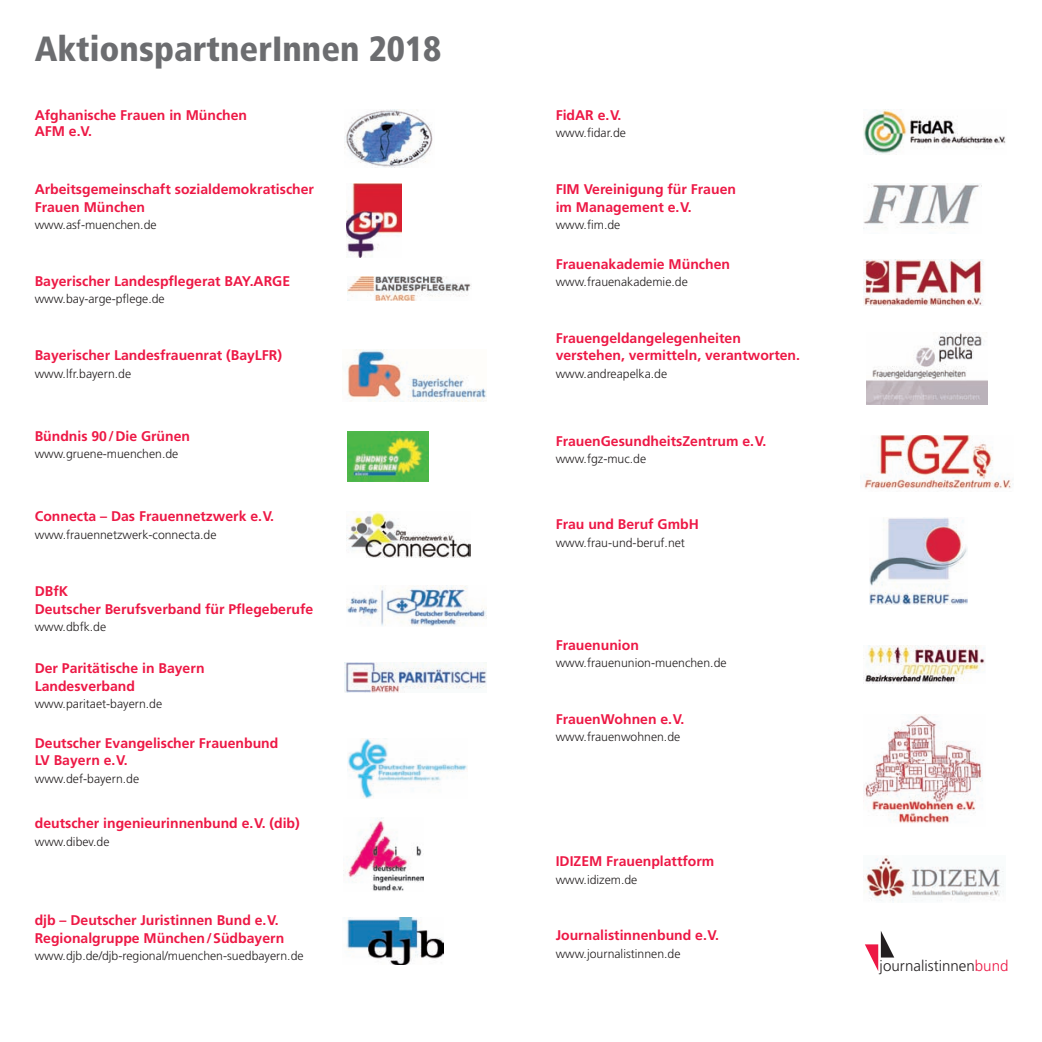
<style>
.page{position:relative;width:1042px;height:1042px;background:#fff}
.page>*{position:absolute;margin:0;border:0;box-sizing:border-box;transform-origin:0 0}
.t1{font:900 condensed 35px "Frutiger";color:#6c6d70}
.t2{font:300 15.05px "Frutiger";color:#231f20}
.t3{font:700 14px/17.5px "Frutiger";color:#ed1845}
.t4{font:300 12.25px "Frutiger";color:#231f20}
.s1{color:#ed1845}
</style>
<div class="page">
<img style="left:345px;top:109px;width:88px;height:59px">
<img style="left:346px;top:184px;width:55px;height:74px">
<img style="left:347px;top:277px;width:124px;height:24px">
<img style="left:347px;top:350px;width:139px;height:52px">
<img style="left:347px;top:432px;width:82px;height:49px">
<img style="left:346px;top:512px;width:124px;height:45px">
<img style="left:346px;top:585px;width:140px;height:41px">
<img style="left:345px;top:663px;width:141px;height:29px">
<img style="left:347px;top:738px;width:121px;height:61px">
<img style="left:347px;top:818px;width:76px;height:73px">
<img style="left:346px;top:917px;width:97px;height:47px">
<img style="left:864px;top:259px;width:120px;height:47px">
<img style="left:864px;top:184px;width:118px;height:45px">
<img style="left:864px;top:435px;width:149px;height:54px">
<img style="left:869px;top:518px;width:98px;height:86px">
<img style="left:865px;top:645px;width:120px;height:38px">
<img style="left:864px;top:714px;width:119px;height:109px">
<img style="left:865px;top:855px;width:139px;height:46px">
<svg style="left:865px;top:931px;width:29px;height:40px"></svg>
<img style="left:866px;top:332px;width:122px;height:72px">
<img style="left:864px;top:109px;width:142px;height:46px">
<h1 class="t1" style="left:35px;top:28px;width:408px">AktionspartnerInnen 2018</h1>
<p class="t3" style="left:35px;top:106px;width:214px;line-height:16.8px">Afghanische Frauen in München<br>AFM e.V.</p>
<p class="t3" style="left:35px;top:180px;width:281px">Arbeitsgemeinschaft sozialdemokratischer<br>Frauen München</p>
<p class="t4" style="left:35px;top:218px;width:123px">www.asf-muenchen.de</p>
<p class="t3" style="left:35px;top:272px;width:257px">Bayerischer Landespflegerat BAY.ARGE</p>
<p class="t4" style="left:35px;top:292px;width:132px">www.bay-arge-pflege.de</p>
<p class="t3" style="left:35px;top:347px;width:249px">Bayerischer Landesfrauenrat (BayLFR)</p>
<p class="t4" style="left:35px;top:367px;width:98px">www.lfr.bayern.de</p>
<p class="t3" style="left:35px;top:427px;width:157px">Bündnis 90/Die Grünen</p>
<p class="t4" style="left:35px;top:447px;width:145px">www.gruene-muenchen.de</p>
<p class="t3" style="left:35px;top:508px;width:241px">Connecta – Das Frauennetzwerk e.V.</p>
<p class="t4" style="left:35px;top:527px;width:183px">www.frauennetzwerk-connecta.de</p>
<p class="t3" style="left:35px;top:582px;width:280px">DBfK<br>Deutscher Berufsverband für Pflegeberufe</p>
<p class="t4" style="left:35px;top:620px;width:73px">www.dbfk.de</p>
<p class="t3" style="left:35px;top:660px;width:171px">Der Paritätische in Bayern<br>Landesverband</p>
<p class="t4" style="left:35px;top:697px;width:129px">www.paritaet-bayern.de</p>
<p class="t3" style="left:35px;top:734px;width:245px">Deutscher Evangelischer Frauenbund<br>LV Bayern e.V.</p>
<p class="t4" style="left:35px;top:771px;width:106px">www.def-bayern.de</p>
<p class="t3" style="left:35px;top:815px;width:266px">deutscher ingenieurinnenbund e.V. (dib)</p>
<p class="t4" style="left:35px;top:835px;width:76px">www.dibev.de</p>
<p class="t3" style="left:35px;top:911px;width:251px">djb – Deutscher Juristinnen Bund e.V.<br>Regionalgruppe München/Südbayern</p>
<p class="t4" style="left:35px;top:949px;width:270px">www.djb.de/djb-regional/muenchen-suedbayern.de</p>
<p class="t3" style="left:556px;top:106px;width:67px">FidAR e.V.</p>
<p class="t4" style="left:556px;top:126px;width:72px">www.fidar.de</p>
<p class="t3" style="left:556px;top:180px;width:182px">FIM Vereinigung für Frauen im Management e.V.</p>
<p class="t4" style="left:556px;top:218px;width:66px">www.fim.de</p>
<p class="t3" style="left:556px;top:255px;width:176px">Frauenakademie München</p>
<p class="t4" style="left:556px;top:275px;width:134px">www.frauenakademie.de</p>
<p class="t3" style="left:556px;top:329px;width:246px">Frauengeldangelegenheiten verstehen, vermitteln, verantworten.</p>
<p class="t4" style="left:556px;top:367px;width:113px">www.andreapelka.de</p>
<p class="t3" style="left:556px;top:432px;width:212px">FrauenGesundheitsZentrum e.V.</p>
<p class="t4" style="left:556px;top:452px;width:92px">www.fgz-muc.de</p>
<p class="t3" style="left:556px;top:515px;width:145px">Frau und Beruf GmbH</p>
<p class="t4" style="left:556px;top:535px;width:131px">www.frau-und-beruf.net</p>
<p class="t3" style="left:556px;top:636px;width:85px">Frauenunion</p>
<p class="t4" style="left:556px;top:656px;width:172px">www.frauenunion-muenchen.de</p>
<p class="t3" style="left:556px;top:710px;width:130px">FrauenWohnen e.V.</p>
<p class="t4" style="left:556px;top:730px;width:126px">www.frauenwohnen.de</p>
<p class="t3" style="left:556px;top:852px;width:160px">IDIZEM Frauenplattform</p>
<p class="t4" style="left:556px;top:872px;width:83px">www.idizem.de</p>
<p class="t3" style="left:556px;top:926px;width:165px">Journalistinnenbund e.V.</p>
<p class="t4" style="left:556px;top:946px;width:126px">www.journalistinnen.de</p>
<p class="t2" style="left:879px;top:957px;width:130px">journalistinnen<span class="s1">bund</span></p>
</div>
